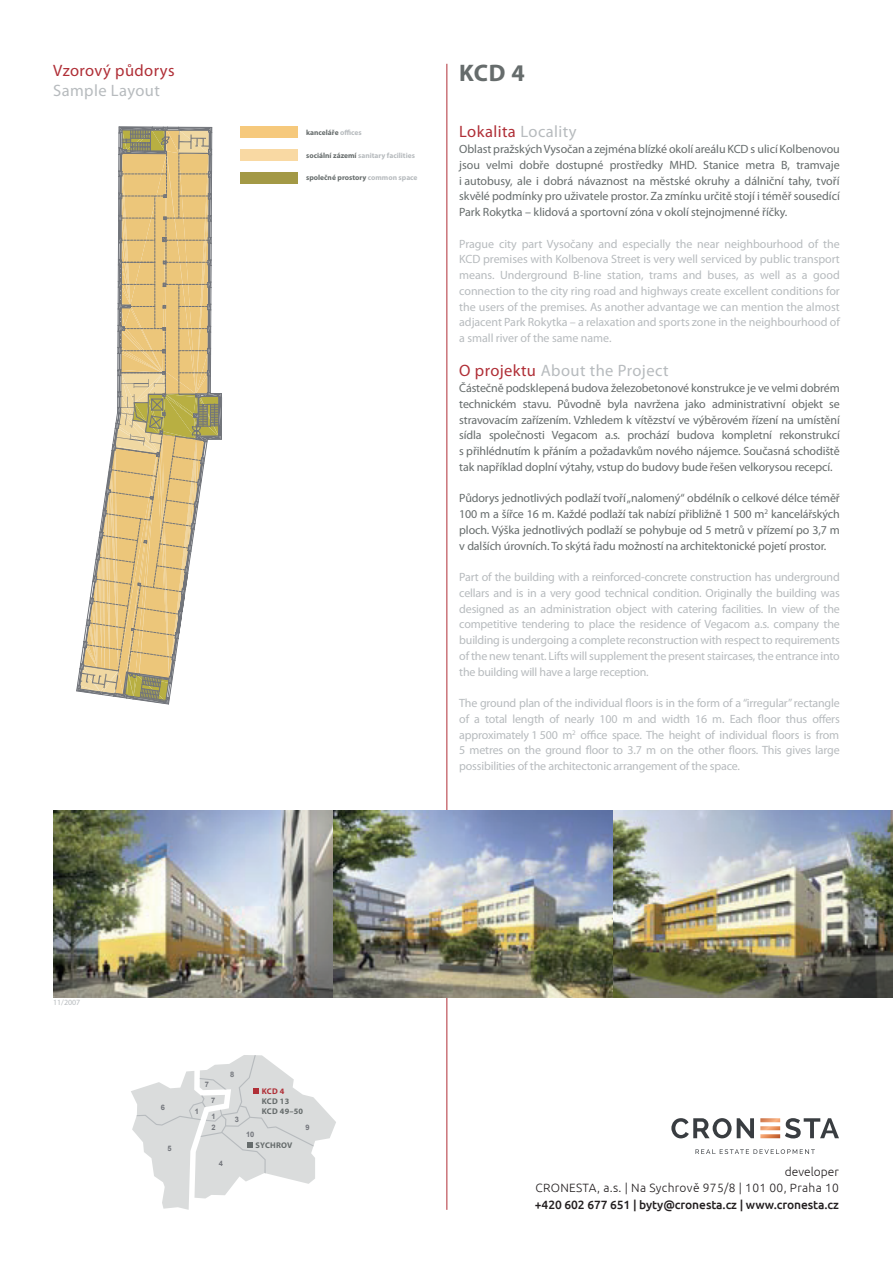
<style>
.page{position:relative;width:893px;height:1263px;background:#fff}
.page>*{position:absolute;margin:0;border:0;box-sizing:border-box;transform-origin:0 0}
.t1{font:700 24px "Myriad Pro";color:#666c6c}
.t2{font:16.5px "Myriad Pro";letter-spacing:.025em;color:#b7bbbe}
.t3{font:16.5px "Myriad Pro";letter-spacing:.025em;color:#b02f37}
.t4{font:12px/15.8px "Myriad Pro";letter-spacing:-.015em;color:#b7bbbe;text-align:justify}
.t5{font:12px/15.8px "Myriad Pro";letter-spacing:-.01em;color:#666c6c;text-align:justify}
.t6{font:300 12px/16.5px "Ubuntu";letter-spacing:.025em;color:#231f20;text-align:right}
.t7{font:500 12px "Ubuntu";letter-spacing:-.01em;color:#231f20}
.t8{font:700 8.25px/9.9px "Myriad Pro";letter-spacing:.025em;color:#666c6c}
.t9{font:700 8.25px "Myriad Pro";color:#b02f37}
.t10{font:7.95px "Myriad Pro";color:#b7bbbe}
.t11{font:700 7.5px "Myriad Pro";color:#666c6c}
.t12{font:700 7.5px "Myriad Pro";color:#b7bbbe}
.t13{font:700 7.5px "Arial";color:#72757b}
.s1{color:#b7bbbe}
.s2{color:#666c6c}
.s3{color:#b02f37}
</style>
<div class="page">
<hr style="left:446px;top:64px;width:1px;height:1146px;background:#b02f37">
<svg style="left:77px;top:127px;width:145px;height:577px"></svg>
<svg style="left:131px;top:1055px;width:205px;height:155px"></svg>
<img style="left:53px;top:810px;width:840px;height:187px">
<div style="left:240px;top:127px;width:58px;height:11px;background:#f6c97c"></div>
<div style="left:240px;top:149px;width:58px;height:12px;background:#f9d9a3"></div>
<div style="left:240px;top:172px;width:58px;height:11px;background:#a39945"></div>
<svg style="left:695px;top:1149px;width:120px;height:5px"></svg>
<svg style="left:671px;top:1118px;width:168px;height:20px"></svg>
<h2 class="t3" style="left:53px;top:60px;width:123px">Vzorový půdorys</h2>
<h2 class="t2" style="left:53px;top:80px;width:108px">Sample Layout</h2>
<p class="t11" style="left:306px;top:128px;width:57px">kanceláře <span class="s1">offices</span></p>
<p class="t12" style="left:306px;top:150px;width:110px"><span class="s2">sociální zázemí</span> sanitary facilities</p>
<p class="t11" style="left:306px;top:173px;width:113px">společné prostory <span class="s1">common space</span></p>
<h1 class="t1" style="left:459px;top:57px;width:67px">KCD 4</h1>
<h2 class="t3" style="left:459px;top:122px;width:119px">Lokalita <span class="s1">Locality</span></h2>
<p class="t5" style="left:459px;top:141px;width:382px">Oblast pražských Vysočan a zejména blízké okolí areálu KCD s ulicí Kolbenovou jsou velmi dobře dostupné prostředky MHD. Stanice metra B, tramvaje i autobusy, ale i dobrá návaznost na městské okruhy a dálniční tahy, tvoří skvělé podmínky pro uživatele prostor. Za zmínku určitě stojí i téměř sousedící Park Rokytka – klidová a sportovní zóna v okolí stejnojmenné říčky.</p>
<p class="t4" style="left:459px;top:236px;width:382px">Prague city part Vysočany and especially the near neighbourhood of the KCD premises with Kolbenova Street is very well serviced by public transport means. Underground B-line station, trams and buses, as well as a good connection to the city ring road and highways create excellent conditions for the users of the premises. As another advantage we can mention the almost adjacent Park Rokytka – a relaxation and sports zone in the neighbourhood of a small river of the same name.</p>
<h2 class="t2" style="left:459px;top:361px;width:211px"><span class="s3">O projektu</span> About the Project</h2>
<p class="t5" style="left:459px;top:380px;width:382px">Částečně podsklepená budova železobetonové konstrukce je ve velmi dobrém technickém stavu. Původně byla navržena jako administrativní objekt se stravovacím zařízením. Vzhledem k vítězství ve výběrovém řízení na umístění sídla společnosti Vegacom a.s. prochází budova kompletní rekonstrukcí s přihlédnutím k přáním a požadavkům nového nájemce. Současná schodiště tak například doplní výtahy, vstup do budovy bude řešen velkorysou recepcí.</p>
<p class="t5" style="left:459px;top:490px;width:382px">Půdorys jednotlivých podlaží tvoří „nalomený“ obdélník o celkové délce téměř 100 m a šířce 16 m. Každé podlaží tak nabízí přibližně 1 500 m<sup>2</sup> kancelářských ploch. Výška jednotlivých podlaží se pohybuje od 5 metrů v přízemí po 3,7 m v dalších úrovních. To skýtá řadu možností na architektonické pojetí prostor.</p>
<p class="t4" style="left:459px;top:569px;width:382px">Part of the building with a reinforced-concrete construction has underground cellars and is in a very good technical condition. Originally the building was designed as an administration object with catering facilities. In view of the competitive tendering to place the residence of Vegacom a.s. company the building is undergoing a complete reconstruction with respect to requirements of the new tenant. Lifts will supplement the present staircases, the entrance into the building will have a large reception.</p>
<p class="t4" style="left:459px;top:695px;width:382px">The ground plan of the individual floors is in the form of a “irregular” rectangle of a total length of nearly 100 m and width 16 m. Each floor thus offers approximately 1 500 m<sup>2</sup> office space. The height of individual floors is from 5 metres on the ground floor to 3.7 m on the other floors. This gives large possibilities of the architectonic arrangement of the space.</p>
<p class="t10" style="left:53px;top:997px;width:29px">11/2007</p>
<p class="t13" style="left:161px;top:1102px;width:6px">6</p>
<p class="t13" style="left:167px;top:1143px;width:6px">5</p>
<p class="t13" style="left:205px;top:1080px;width:6px">7</p>
<p class="t13" style="left:195px;top:1106px;width:6px">1</p>
<p class="t13" style="left:211px;top:1096px;width:6px">7</p>
<p class="t13" style="left:211px;top:1111px;width:6px">1</p>
<p class="t13" style="left:212px;top:1122px;width:6px">2</p>
<p class="t13" style="left:230px;top:1070px;width:6px">8</p>
<p class="t13" style="left:235px;top:1114px;width:6px">3</p>
<p class="t13" style="left:219px;top:1158px;width:6px">4</p>
<p class="t9" style="left:262px;top:1085px;width:24px">KCD 4</p>
<p class="t8" style="left:262px;top:1096px;width:43px">KCD 13<br>KCD 49–50</p>
<p class="t8" style="left:256px;top:1139px;width:38px">SYCHROV</p>
<p class="t13" style="left:305px;top:1123px;width:6px">9</p>
<p class="t13" style="left:246px;top:1129px;width:10px">10</p>
<p class="t6" style="left:535px;top:1163px;width:305px">developer<br>CRONESTA, a.s. | Na Sychrově 975/8 | 101 00, Praha 10</p>
<p class="t7" style="left:535px;top:1197px;width:306px">+420 602 677 651 | byty@cronesta.cz | www.cronesta.cz</p>
</div>
